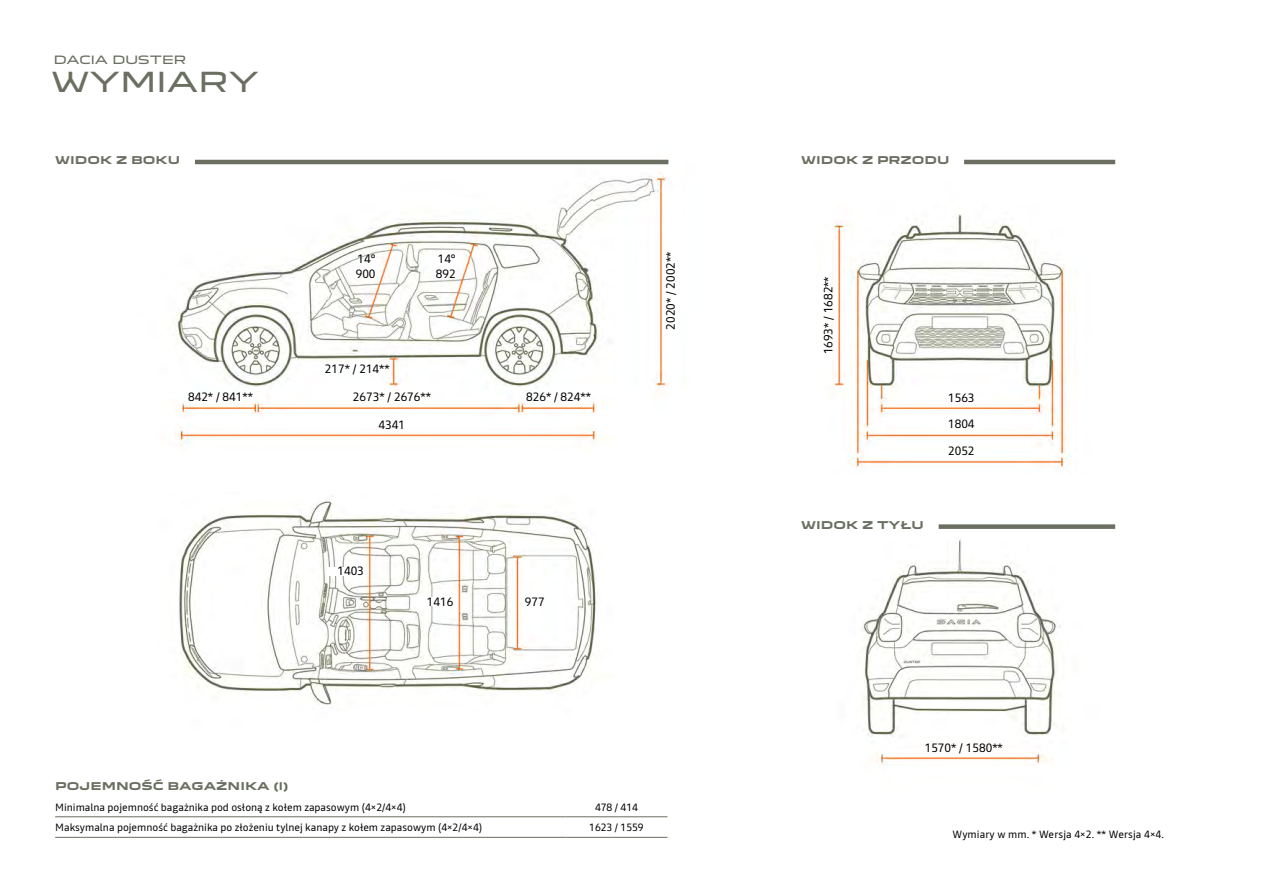
<style>
.page{position:relative;width:1263px;height:893px;background:#fff}
.page>*{position:absolute;margin:0;border:0;box-sizing:border-box;transform-origin:0 0}
.t1{font:27px "Dacia Block Extended";letter-spacing:-.01em;color:#6a6f61}
.t2{font:12px/14.4px "Read";color:#000}
.t3{font:11.25px "Dacia Block Extended";letter-spacing:-.045em;color:#6a6f61}
.t4{font:10.5px "Read";color:#000}
.t5{font:700 10.5px "Dacia Block Extended";color:#6a6f61}
</style>
<div class="page">
<img style="left:174px;top:159px;width:942px;height:310px">
<img style="left:861px;top:539px;width:200px;height:227px">
<img style="left:178px;top:501px;width:418px;height:204px">
<hr style="left:55px;top:816px;width:510px;height:1px;background:#6a6f61">
<hr style="left:55px;top:837px;width:510px;height:1px;background:#6a6f61">
<hr style="left:565px;top:837px;width:102px;height:1px;background:#6a6f61">
<hr style="left:565px;top:816px;width:102px;height:1px;background:#6a6f61">
<div style="left:327px;top:567px;width:41px;height:8px;background:#fff"></div>
<div style="left:412px;top:597px;width:46px;height:9px;background:#fff"></div>
<hr style="left:195px;top:160px;width:473px;height:4px;background:#6a6f61">
<hr style="left:964px;top:160px;width:151px;height:4px;background:#6a6f61">
<div style="left:939px;top:524px;width:176px;height:5px;background:#6a6f61"></div>
<p class="t3" style="left:54px;top:50px;width:134px">DACIA DUSTER</p>
<h1 class="t1" style="left:51px;top:61px;width:209px">WYMIARY</h1>
<p class="t5" style="left:55px;top:154px;width:126px">WIDOK Z BOKU</p>
<p class="t5" style="left:801px;top:154px;width:150px">WIDOK Z PRZODU</p>
<p class="t2" style="left:356px;top:252px;width:21px">14°<br>900</p>
<p class="t2" style="left:325px;top:362px;width:66px">217* / 214**</p>
<p class="t2" style="left:436px;top:252px;width:21px">14°<br>892</p>
<p class="t2" style="left:188px;top:390px;width:66px">842* / 841**</p>
<p class="t2" style="left:353px;top:390px;width:80px">2673* / 2676**</p>
<p class="t2" style="left:379px;top:417px;width:28px">4341</p>
<p class="t2" style="left:337px;top:564px;width:28px">1403</p>
<p class="t2" style="left:663px;top:330px;width:80px;rotate:-90deg">2020* / 2002**</p>
<p class="t2" style="left:821px;top:354px;width:80px;rotate:-90deg">1693* / 1682**</p>
<p class="t2" style="left:526px;top:390px;width:66px">826* / 824**</p>
<p class="t2" style="left:948px;top:385px;width:28px;line-height:25.8px">1563<br>1804</p>
<p class="t2" style="left:948px;top:443px;width:28px">2052</p>
<p class="t5" style="left:801px;top:519px;width:124px">WIDOK Z TYŁU</p>
<p class="t2" style="left:427px;top:594px;width:28px">1416</p>
<p class="t2" style="left:525px;top:594px;width:21px">977</p>
<p class="t5" style="left:55px;top:780px;width:235px">POJEMNOŚĆ BAGAŻNIKA (l)</p>
<p class="t4" style="left:55px;top:800px;width:352px">Minimalna pojemność bagażnika pod osłoną z kołem zapasowym (4×2/4×4)</p>
<p class="t4" style="left:595px;top:800px;width:44px">478 / 414</p>
<p class="t4" style="left:55px;top:820px;width:429px">Maksymalna pojemność bagażnika po złożeniu tylnej kanapy z kołem zapasowym (4×2/4×4)</p>
<p class="t4" style="left:589px;top:820px;width:56px">1623 / 1559</p>
<p class="t2" style="left:925px;top:740px;width:80px">1570* / 1580**</p>
<p class="t4" style="left:952px;top:827px;width:213px">Wymiary w mm. * Wersja 4×2. ** Wersja 4×4.</p>
</div>
